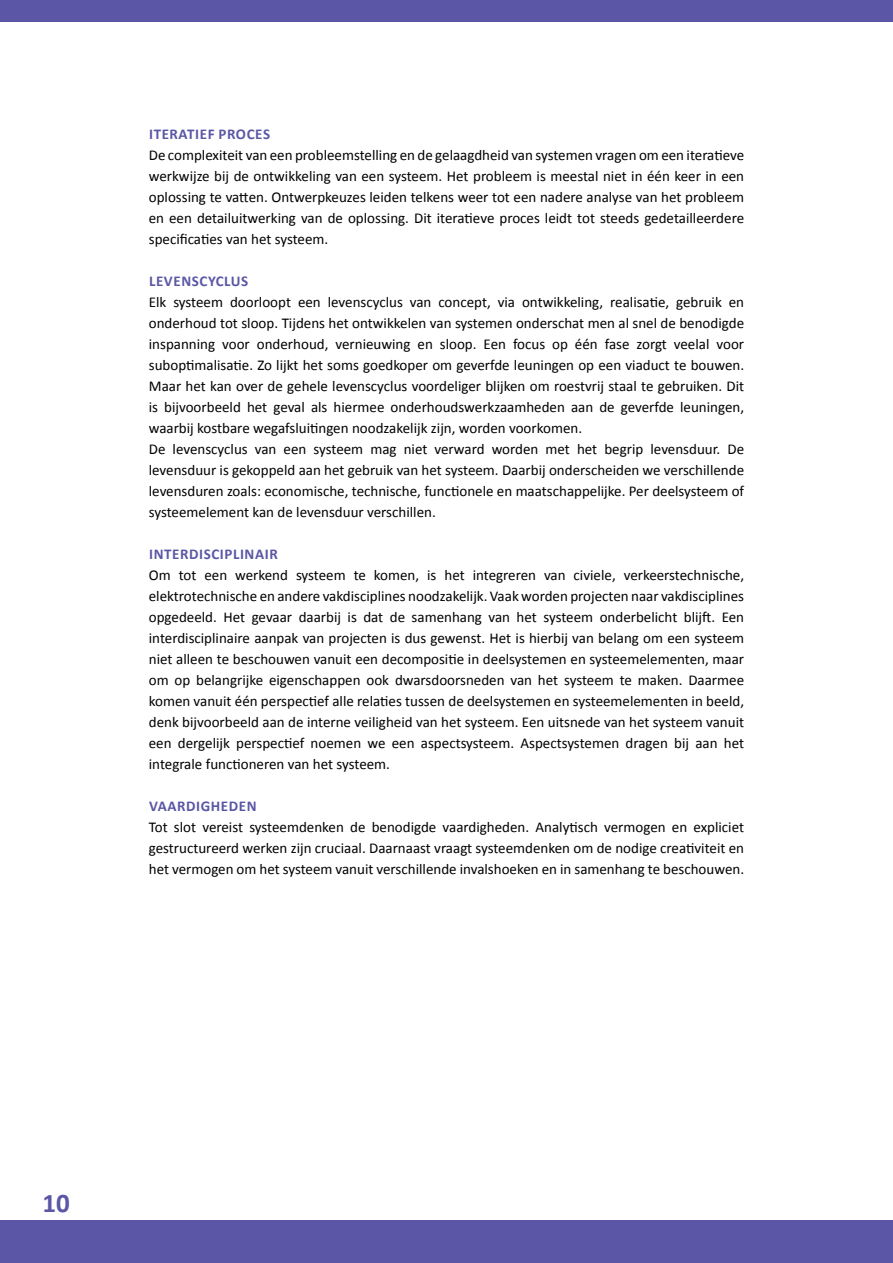
<style>
.page{position:relative;width:893px;height:1263px;background:#fff}
.page>*{position:absolute;margin:0;border:0;box-sizing:border-box;transform-origin:0 0}
.t1{font:700 27px "Calibri";color:#5b57a6}
.t2{font:15px/21px "Calibri";color:#000;text-align:justify}
.t3{font:700 15px "Calibri";letter-spacing:.04em;color:#5b57a6}
</style>
<div class="page">
<div style="left:0;top:1220px;width:893px;height:43px;background:#5b57a6"></div>
<div style="left:0;top:0;width:893px;height:21px;background:#5b57a6"></div>
<p class="t3" style="left:149px;top:125px;width:114px">ITERATIE F PROCES</p>
<p class="t2" style="left:149px;top:144px;width:597px">De complexiteit van een probleemstelling en de gelaagdheid van systemen vragen om een iteratieve werkwijze bij de ontwikkeling van een systeem. Het probleem is meestal niet in één keer in een oplossing te vatten. Ontwerpkeuzes leiden telkens weer tot een nadere analyse van het probleem en een detailuitwerking van de oplossing. Dit iteratieve proces leidt tot steeds gedetailleerdere specificaties van het systeem.</p>
<p class="t3" style="left:149px;top:272px;width:100px">LEVENSCYCLUS</p>
<p class="t2" style="left:149px;top:291px;width:597px;text-align:left">Elk systeem doorloopt een levenscyclus van concept, via ontwikkeling, realisatie, gebruik en onderhoud tot sloop. Tijdens het ontwikkelen van systemen onderschat men al snel de benodigde inspanning voor onderhoud, vernieuwing en sloop. Een focus op één fase zorgt veelal voor suboptimalisatie. Zo lijkt het soms goedkoper om geverfde leuningen op een viaduct te bouwen.<br>Maar het kan over de gehele levenscyclus voordeliger blijken om roestvrij staal te gebruiken. Dit is bijvoorbeeld het geval als hiermee onderhoudswerkzaamheden aan de geverfde leuningen, waarbij kostbare wegafsluitingen noodzakelijk zijn, worden voorkomen.<br>De levenscyclus van een systeem mag niet verward worden met het begrip levensduur. De levensduur is gekoppeld aan het gebruik van het systeem. Daarbij onderscheiden we verschillende levensduren zoals: economische, technische, functionele en maatschappelijke. Per deelsysteem of systeemelement kan de levensduur verschillen.</p>
<p class="t3" style="left:149px;top:545px;width:130px">INTERDISCIPLI NAIR</p>
<p class="t2" style="left:149px;top:564px;width:597px">Om tot een werkend systeem te komen, is het integreren van civiele, verkeerstechnische, elektrotechnische en andere vakdisciplines noodzakelijk. Vaak worden projecten naar vakdisciplines opgedeeld. Het gevaar daarbij is dat de samenhang van het systeem onderbelicht blijft. Een interdisciplinaire aanpak van projecten is dus gewenst. Het is hierbij van belang om een systeem niet alleen te beschouwen vanuit een decompositie in deelsystemen en systeemelementen, maar om op belangrijke eigenschappen ook dwarsdoorsneden van het systeem te maken. Daarmee komen vanuit één perspectief alle relaties tussen de deelsystemen en systeemelementen in beeld, denk bijvoorbeeld aan de interne veiligheid van het systeem. Een uitsnede van het systeem vanuit een dergelijk perspectief noemen we een aspectsysteem. Aspectsystemen dragen bij aan het integrale functioneren van het systeem.</p>
<p class="t3" style="left:149px;top:797px;width:109px">VAARDIGHEDEN</p>
<p class="t2" style="left:149px;top:816px;width:597px">Tot slot vereist systeemdenken de benodigde vaardigheden. Analytisch vermogen en expliciet gestructureerd werken zijn cruciaal. Daarnaast vraagt systeemdenken om de nodige creativiteit en het vermogen om het systeem vanuit verschillende invalshoeken en in samenhang te beschouwen.</p>
<h1 class="t1" style="left:43px;top:1186px;width:29px">10</h1>
</div>
